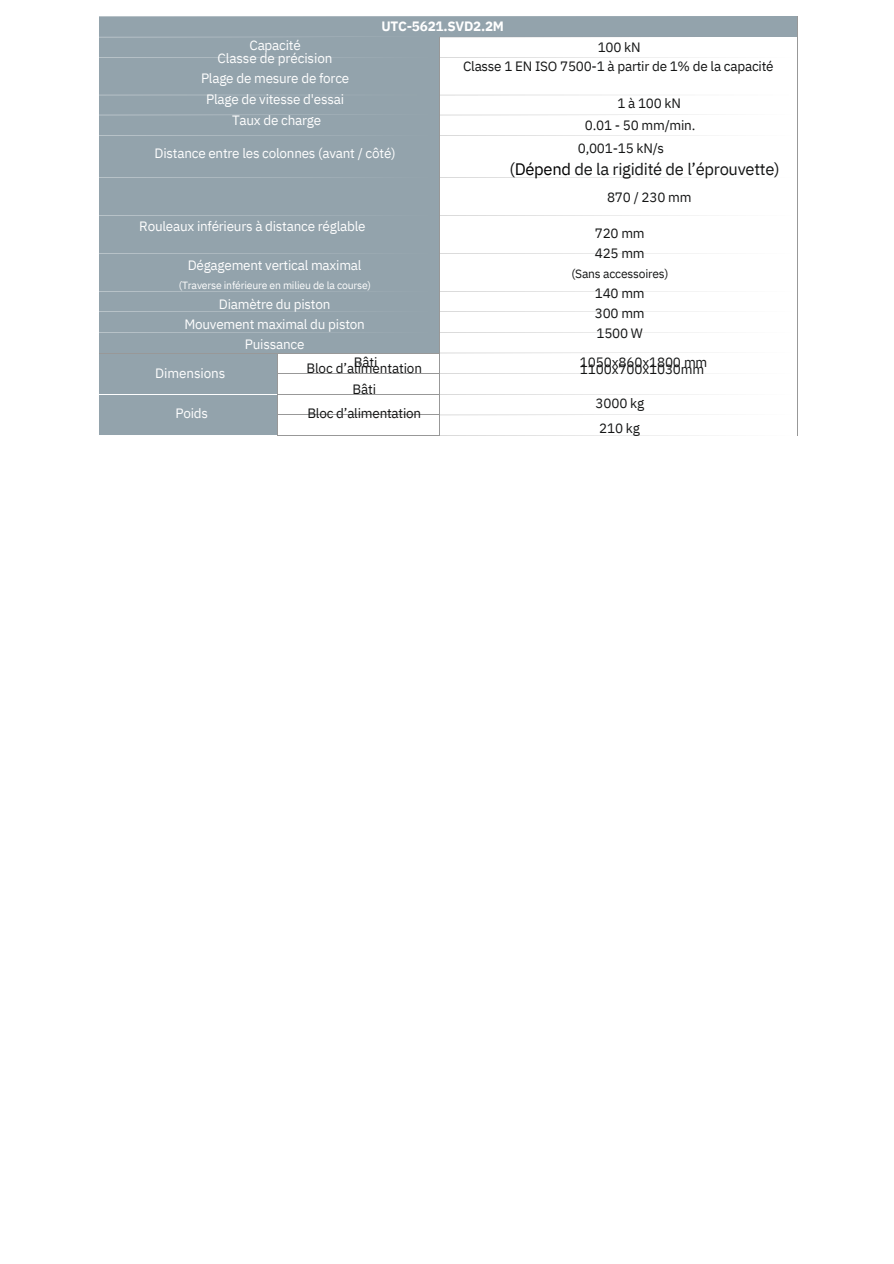
<style>
.page{position:relative;width:894px;height:1264px;background:#fff}
.page>*{position:absolute;margin:0;border:0;box-sizing:border-box;transform-origin:0 0}
.t1{font:16.5px "IBM Plex Sans";letter-spacing:-.02em;color:#141515}
.t2{font:13.5px/20.9px "IBM Plex Sans";letter-spacing:-.02em;color:#fefefe;text-align:center}
.t3{font:13.5px/20.2px "IBM Plex Sans";letter-spacing:-.015em;color:#141515}
.t4{font:700 13.5px "IBM Plex Sans";letter-spacing:-.02em;color:#fff}
.t5{font:13.5px "IBM Plex Sans";letter-spacing:.09em;color:#141515}
.t6{font:12px "IBM Plex Sans";letter-spacing:-.02em;color:#141515}
.t7{font:10.5px "IBM Plex Sans";letter-spacing:-.02em;color:#fefefe}
.s1{color:#000}
</style>
<div class="page">
<hr style="left:99px;top:36px;width:697px;height:1px;background:#93a3ac">
<div style="left:99px;top:17px;width:697px;height:19px;background:#93a3ac"></div>
<hr style="left:99px;top:55px;width:340px;height:2px;background:#93a3ac">
<div style="left:99px;top:37px;width:340px;height:18px;background:#93a3ac"></div>
<hr style="left:99px;top:37px;width:340px;height:1px;background:#fefefe">
<hr style="left:439px;top:37px;width:357px;height:1px;background:#989898">
<div style="left:99px;top:84px;width:340px;height:11px;background:#93a3ac"></div>
<div style="left:99px;top:58px;width:340px;height:26px;background:#93a3ac"></div>
<svg style="left:439px;top:38px;width:1px;height:19px"></svg>
<hr style="left:439px;top:57px;width:357px;height:1px;background:#989898">
<svg style="left:796px;top:16px;width:1px;height:21px"></svg>
<hr style="left:439px;top:58px;width:1px;height:37px;background:#989898">
<hr style="left:796px;top:58px;width:1px;height:37px;background:#989898">
<hr style="left:99px;top:114px;width:340px;height:1px;background:#93a3ac">
<div style="left:99px;top:95px;width:340px;height:19px;background:#93a3ac"></div>
<hr style="left:99px;top:95px;width:340px;height:1px;background:#fefefe">
<hr style="left:440px;top:95px;width:356px;height:1px;background:#989898">
<hr style="left:99px;top:134px;width:340px;height:2px;background:#93a3ac">
<div style="left:99px;top:115px;width:340px;height:19px;background:#93a3ac"></div>
<hr style="left:99px;top:115px;width:340px;height:1px;background:#fefefe">
<hr style="left:439px;top:115px;width:357px;height:1px;background:#989898">
<div style="left:99px;top:163px;width:340px;height:14px;background:#93a3ac"></div>
<div style="left:99px;top:136px;width:340px;height:27px;background:#93a3ac"></div>
<hr style="left:99px;top:136px;width:340px;height:1px;background:#fefefe">
<svg style="left:439px;top:95px;width:1px;height:41px"></svg>
<hr style="left:439px;top:136px;width:357px;height:1px;background:#989898">
<hr style="left:439px;top:136px;width:1px;height:41px;background:#989898">
<hr style="left:796px;top:136px;width:1px;height:41px;background:#989898">
<div style="left:99px;top:196px;width:340px;height:19px;background:#93a3ac"></div>
<div style="left:99px;top:177px;width:340px;height:19px;background:#93a3ac"></div>
<hr style="left:99px;top:177px;width:340px;height:1px;background:#fefefe">
<hr style="left:439px;top:177px;width:357px;height:1px;background:#989898">
<hr style="left:439px;top:177px;width:1px;height:38px;background:#989898">
<hr style="left:796px;top:177px;width:1px;height:38px;background:#989898">
<div style="left:99px;top:235px;width:340px;height:18px;background:#93a3ac"></div>
<div style="left:99px;top:215px;width:340px;height:20px;background:#93a3ac"></div>
<hr style="left:99px;top:215px;width:340px;height:1px;background:#fefefe">
<hr style="left:439px;top:215px;width:357px;height:1px;background:#989898">
<hr style="left:439px;top:215px;width:1px;height:38px;background:#989898">
<hr style="left:796px;top:215px;width:1px;height:38px;background:#989898">
<hr style="left:99px;top:287px;width:340px;height:4px;background:#93a3ac">
<div style="left:99px;top:253px;width:340px;height:22px;background:#93a3ac"></div>
<div style="left:99px;top:275px;width:340px;height:12px;background:#93a3ac"></div>
<hr style="left:99px;top:253px;width:340px;height:1px;background:#fefefe">
<hr style="left:439px;top:253px;width:357px;height:1px;background:#989898">
<hr style="left:439px;top:253px;width:1px;height:38px;background:#989898">
<hr style="left:796px;top:253px;width:1px;height:38px;background:#989898">
<hr style="left:99px;top:309px;width:340px;height:2px;background:#93a3ac">
<div style="left:99px;top:291px;width:340px;height:18px;background:#93a3ac"></div>
<hr style="left:99px;top:291px;width:340px;height:1px;background:#fefefe">
<hr style="left:439px;top:291px;width:357px;height:1px;background:#989898">
<hr style="left:99px;top:330px;width:340px;height:2px;background:#93a3ac">
<div style="left:99px;top:312px;width:340px;height:18px;background:#93a3ac"></div>
<hr style="left:439px;top:311px;width:357px;height:1px;background:#989898">
<hr style="left:99px;top:350px;width:340px;height:3px;background:#93a3ac">
<div style="left:99px;top:332px;width:340px;height:18px;background:#93a3ac"></div>
<hr style="left:99px;top:332px;width:340px;height:1px;background:#fefefe">
<hr style="left:439px;top:332px;width:357px;height:1px;background:#989898">
<div style="left:99px;top:382px;width:178px;height:12px;background:#93a3ac"></div>
<div style="left:99px;top:353px;width:178px;height:29px;background:#93a3ac"></div>
<hr style="left:99px;top:353px;width:178px;height:1px;background:#989898">
<hr style="left:277px;top:353px;width:162px;height:1px;background:#989898">
<hr style="left:439px;top:353px;width:357px;height:1px;background:#989898">
<hr style="left:277px;top:373px;width:162px;height:1px;background:#989898">
<hr style="left:439px;top:373px;width:357px;height:1px;background:#989898">
<div style="left:99px;top:422px;width:178px;height:13px;background:#93a3ac"></div>
<div style="left:99px;top:394px;width:178px;height:28px;background:#93a3ac"></div>
<hr style="left:99px;top:394px;width:178px;height:1px;background:#fefefe">
<hr style="left:277px;top:394px;width:162px;height:1px;background:#989898">
<hr style="left:439px;top:394px;width:357px;height:1px;background:#989898">
<hr style="left:277px;top:415px;width:162px;height:1px;background:#989898">
<hr style="left:439px;top:415px;width:357px;height:1px;background:#989898">
<svg style="left:277px;top:354px;width:1px;height:81px"></svg>
<hr style="left:277px;top:435px;width:162px;height:1px;background:#989898">
<svg style="left:439px;top:292px;width:1px;height:143px"></svg>
<hr style="left:439px;top:435px;width:357px;height:1px;background:#989898">
<p class="t4" style="left:381px;top:17px;width:124px">UTC-5621.SVD2.2M</p>
<h2 class="t2" style="left:217px;top:39px;width:116px;line-height:12.3px">Capacité<br>Classe de précision</h2>
<h2 class="t2" style="left:201px;top:67px;width:150px">Plage de mesure de force<br>Plage de vitesse d'essai<br>Taux de charge</h2>
<h3 class="t2" style="left:154px;top:143px;width:242px">Distance entre les colonnes (avant / côté)</h3>
<h3 class="t3" style="left:597px;top:36px;width:44px">100 kN</h3>
<h3 class="t3" style="left:463px;top:56px;width:312px">Classe 1 EN ISO 7500-1 à partir de 1% de la capacité</h3>
<h3 class="t5" style="left:617px;top:95px;width:65px">1à100kN</h3>
<h3 class="t3" style="left:584px;top:115px;width:112px">0.01 - 50 mm/min.</h3>
<h1 class="t3" style="left:577px;top:137px;width:88px">0,001-15 kN/s</h1>
<h1 class="t1" style="left:509px;top:158px;width:272px">(<span class="s1">Dépend</span> de la rigidité de l’éprouvette)</h1>
<h3 class="t3" style="left:607px;top:186px;width:86px">870 / 230 mm</h3>
<h3 class="t2" style="left:139px;top:215px;width:228px">Rouleaux inférieurs à distance réglable</h3>
<p class="t3" style="left:594px;top:223px;width:51px">720 mm<br>425 mm</p>
<p class="t6" style="left:571px;top:266px;width:99px">(Sans accessoires)</p>
<p class="t3" style="left:594px;top:282px;width:51px">140 mm<br>300 mm</p>
<p class="t3" style="left:596px;top:323px;width:48px">1500 W</p>
<p class="t2" style="left:188px;top:255px;width:175px">Dégagement vertical maximal</p>
<p class="t7" style="left:179px;top:279px;width:193px">(Traverse inférieure en milieu de la course)</p>
<p class="t2" style="left:219px;top:293px;width:113px">Diamètre du piston</p>
<h3 class="t2" style="left:184px;top:313px;width:182px">Mouvement maximal du piston</h3>
<h3 class="t2" style="left:245px;top:333px;width:61px">Puissance</h3>
<h3 class="t3" style="left:354px;top:351px;width:25px">Bâti</h3>
<h3 class="t3" style="left:306px;top:358px;width:117px;text-align:center">Bloc d’alimentation<br>Bâti</h3>
<h3 class="t3" style="left:307px;top:403px;width:115px">Bloc d’alimentation</h3>
<h4 class="t3" style="left:579px;top:351px;width:129px">1050x860x1800 mm</h4>
<h3 class="t2" style="left:155px;top:362px;width:72px">Dimensions</h3>
<h4 class="t3" style="left:579px;top:358px;width:126px">1100x700x1030mm</h4>
<h3 class="t3" style="left:595px;top:391px;width:50px;line-height:24.8px">3000 kg<br>210 kg</h3>
<p class="t2" style="left:175px;top:402px;width:34px">Poids</p>
</div>
